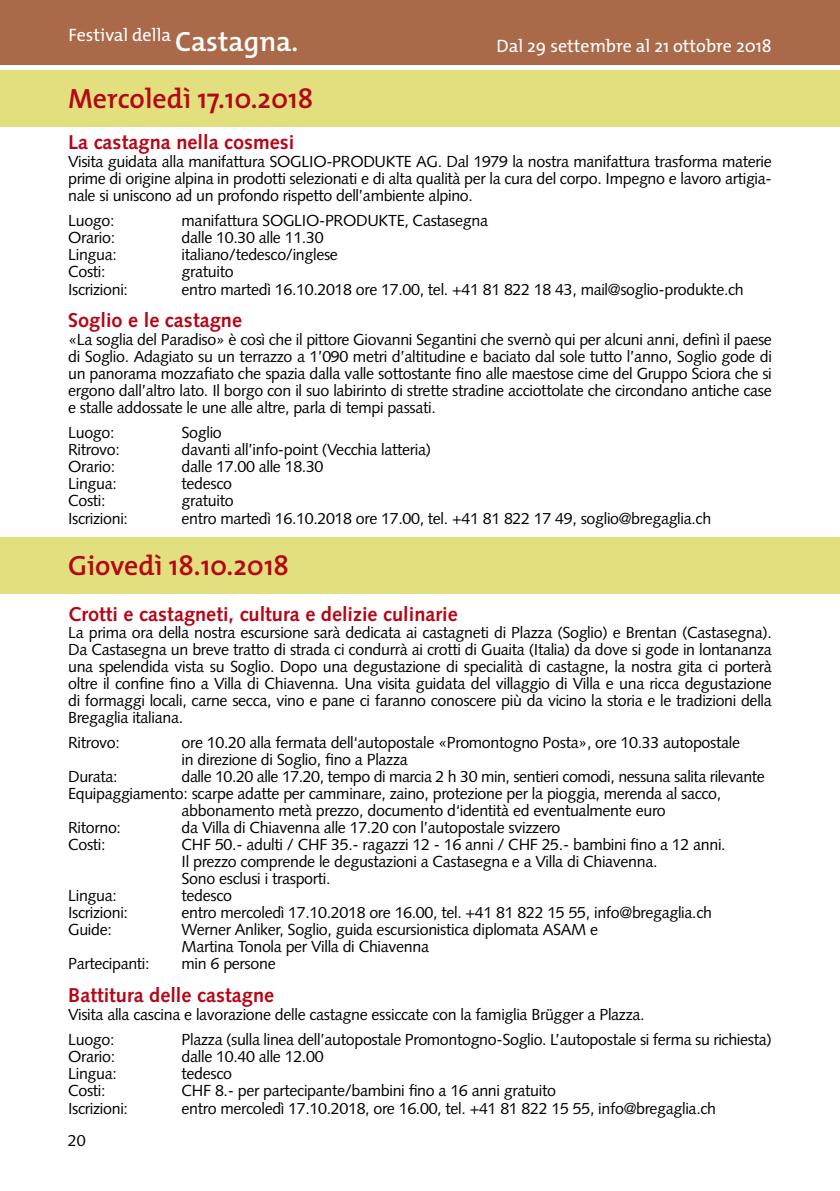
<style>
.page{position:relative;width:840px;height:1191px;background:#fff}
.page>*{position:absolute;margin:0;border:0;box-sizing:border-box;transform-origin:0 0}
.t1{font:600 28px "The Mix";color:#b40717}
.t2{font:700 20px "Syntax";color:#b40717}
.t3{font:18px "The Mix";color:#fff}
.t4{font:16px/17px "Syntax";letter-spacing:-.02em;color:#000}
.s1{font-weight:600;font-size:28px}
</style>
<div class="page">
<div style="left:0;top:0;width:839px;height:65px;background:#aa6a4a"></div>
<hr style="left:839px;top:0;width:1px;height:65px;background:#aa6a4a">
<div style="left:0;top:70px;width:839px;height:57px;background:#e2e07e"></div>
<div style="left:0;top:537px;width:839px;height:57px;background:#e2e07e"></div>
<p class="t3" style="left:69px;top:20px;width:231px">Festival della <span class="s1">Castagna.</span></p>
<p class="t3" style="left:496px;top:31px;width:276px">Dal 29 settembre al 21 ottobre 2018</p>
<h1 class="t1" style="left:68px;top:75px;width:246px">Mercoledì 17.10.2018</h1>
<p class="t2" style="left:68px;top:131px;width:227px">La castagna nella cosmesi</p>
<p class="t4" style="left:68px;top:153px;width:704px;text-align:justify">Visita guidata alla manifattura SOGLIO-PRODUKTE AG. Dal 1979 la nostra manifattura trasforma materie prime di origine alpina in prodotti selezionati e di alta qualità per la cura del corpo. Impegno e lavoro artigia&shy;nale si uniscono ad un profondo rispetto dell’ambiente alpino.</p>
<p class="t4" style="left:68px;top:212px;width:48px">Luogo:</p>
<p class="t4" style="left:181px;top:212px;width:308px">manifattura SOGLIO-PRODUKTE, Castasegna</p>
<p class="t4" style="left:68px;top:229px;width:48px">Orario:</p>
<p class="t4" style="left:181px;top:229px;width:143px">dalle 10.30 alle 11.30</p>
<p class="t4" style="left:68px;top:246px;width:50px">Lingua:</p>
<p class="t4" style="left:181px;top:246px;width:158px">italiano/tedesco/inglese</p>
<p class="t4" style="left:68px;top:263px;width:39px">Costi:</p>
<p class="t4" style="left:181px;top:263px;width:53px">gratuito</p>
<p class="t4" style="left:68px;top:281px;width:61px">Iscrizioni:</p>
<p class="t4" style="left:181px;top:281px;width:563px">entro martedì 16.10.2018 ore 17.00, tel. +41 81 822 18 43, mail@soglio-produkte.ch</p>
<p class="t2" style="left:68px;top:309px;width:175px">Soglio e le castagne</p>
<p class="t4" style="left:68px;top:331px;width:705px;text-align:justify">«La soglia del Paradiso» è così che il pittore Giovanni Segantini che svernò qui per alcuni anni, definì il paese di Soglio. Adagiato su un terrazzo a 1’090 metri d’altitudine e baciato dal sole tutto l’anno, Soglio gode di un panorama mozzafiato che spazia dalla valle sottostante fino alle maestose cime del Gruppo Sciora che si ergono dall’altro lato. Il borgo con il suo labirinto di strette stradine acciottolate che circondano antiche case e stalle addossate le une alle altre, parla di tempi passati.</p>
<p class="t4" style="left:68px;top:424px;width:48px">Luogo:</p>
<p class="t4" style="left:181px;top:424px;width:42px">Soglio</p>
<p class="t4" style="left:68px;top:441px;width:53px">Ritrovo:</p>
<p class="t4" style="left:181px;top:441px;width:251px">davanti all’info-point (Vecchia latteria)</p>
<p class="t4" style="left:68px;top:458px;width:48px">Orario:</p>
<p class="t4" style="left:181px;top:458px;width:143px">dalle 17.00 alle 18.30</p>
<p class="t4" style="left:68px;top:475px;width:50px">Lingua:</p>
<p class="t4" style="left:181px;top:475px;width:52px">tedesco</p>
<p class="t4" style="left:68px;top:492px;width:39px">Costi:</p>
<p class="t4" style="left:181px;top:492px;width:53px">gratuito</p>
<p class="t4" style="left:68px;top:510px;width:61px">Iscrizioni:</p>
<p class="t4" style="left:181px;top:510px;width:531px">entro martedì 16.10.2018 ore 17.00, tel. +41 81 822 17 49, soglio@bregaglia.ch</p>
<h1 class="t1" style="left:68px;top:542px;width:222px">Giovedì 18.10.2018</h1>
<p class="t2" style="left:68px;top:602px;width:391px">Crotti e castagneti, cultura e delizie culinarie</p>
<p class="t4" style="left:68px;top:624px;width:705px;text-align:justify">La prima ora della nostra escursione sarà dedicata ai castagneti di Plazza (Soglio) e Brentan (Castasegna).<br>Da Castasegna un breve tratto di strada ci condurrà ai crotti di Guaita (Italia) da dove si gode in lontananza una spelendida vista su Soglio. Dopo una degustazione di specialità di castagne, la nostra gita ci porterà oltre il confine fino a Villa di Chiavenna. Una visita guidata del villaggio di Villa e una ricca degustazione di formaggi locali, carne secca, vino e pane ci faranno conoscere più da vicino la storia e le tradizioni della Bregaglia italiana.</p>
<p class="t4" style="left:68px;top:734px;width:53px">Ritrovo:</p>
<p class="t4" style="left:181px;top:734px;width:559px">ore 10.20 alla fermata dell‘autopostale «Promontogno Posta», ore 10.33 autopostale in direzione di Soglio, fino a Plazza</p>
<p class="t4" style="left:68px;top:768px;width:51px">Durata:</p>
<p class="t4" style="left:181px;top:768px;width:584px">dalle 10.20 alle 17.20, tempo di marcia 2 h 30 min, sentieri comodi, nessuna salita rilevante</p>
<p class="t4" style="left:68px;top:785px;width:654px">Equipaggiamento: scarpe adatte per camminare, zaino, protezione per la pioggia, merenda al sacco,</p>
<p class="t4" style="left:181px;top:802px;width:485px">abbonamento metà prezzo, documento d‘identità ed eventualmente euro</p>
<p class="t4" style="left:68px;top:819px;width:54px">Ritorno:</p>
<p class="t4" style="left:181px;top:819px;width:380px">da Villa di Chiavenna alle 17.20 con l’autopostale svizzero</p>
<p class="t4" style="left:68px;top:836px;width:39px">Costi:</p>
<p class="t4" style="left:181px;top:836px;width:545px">CHF 50.- adulti / CHF 35.- ragazzi 12 - 16 anni / CHF 25.- bambini fino a 12 anni.<br>Il prezzo comprende le degustazioni a Castasegna e a Villa di Chiavenna.<br>Sono esclusi i trasporti.</p>
<p class="t4" style="left:68px;top:887px;width:50px">Lingua:</p>
<p class="t4" style="left:181px;top:887px;width:52px">tedesco</p>
<p class="t4" style="left:68px;top:904px;width:61px">Iscrizioni:</p>
<p class="t4" style="left:181px;top:904px;width:531px">entro mercoledì 17.10.2018 ore 16.00, tel. +41 81 822 15 55, info@bregaglia.ch</p>
<p class="t4" style="left:68px;top:921px;width:45px">Guide:</p>
<p class="t4" style="left:181px;top:921px;width:418px">Werner Anliker, Soglio, guida escursionistica diplomata ASAM e<br>Martina Tonola per Villa di Chiavenna</p>
<p class="t4" style="left:68px;top:955px;width:83px">Partecipanti:</p>
<p class="t4" style="left:181px;top:955px;width:95px">min 6 persone</p>
<p class="t2" style="left:68px;top:983px;width:207px">Battitura delle castagne</p>
<p class="t4" style="left:68px;top:1001px;width:577px;line-height:25px">Visita alla cascina e lavorazione delle castagne essiccate con la famiglia Brügger a Plazza.<br>Luogo:</p>
<p class="t4" style="left:181px;top:1030px;width:591px">Plazza (sulla linea dell’autopostale Promontogno-Soglio. L’autopostale si ferma su richiesta)</p>
<p class="t4" style="left:68px;top:1047px;width:48px">Orario:</p>
<p class="t4" style="left:181px;top:1047px;width:143px">dalle 10.40 alle 12.00</p>
<p class="t4" style="left:68px;top:1064px;width:50px">Lingua:</p>
<p class="t4" style="left:181px;top:1064px;width:52px">tedesco</p>
<p class="t4" style="left:68px;top:1081px;width:39px">Costi:</p>
<p class="t4" style="left:181px;top:1081px;width:375px">CHF 8.- per partecipante/bambini fino a 16 anni gratuito</p>
<p class="t4" style="left:68px;top:1099px;width:61px">Iscrizioni:</p>
<p class="t4" style="left:181px;top:1099px;width:535px">entro mercoledì 17.10.2018, ore 16.00, tel. +41 81 822 15 55, info@bregaglia.ch</p>
<p class="t4" style="left:68px;top:1132px;width:19px">20</p>
</div>
